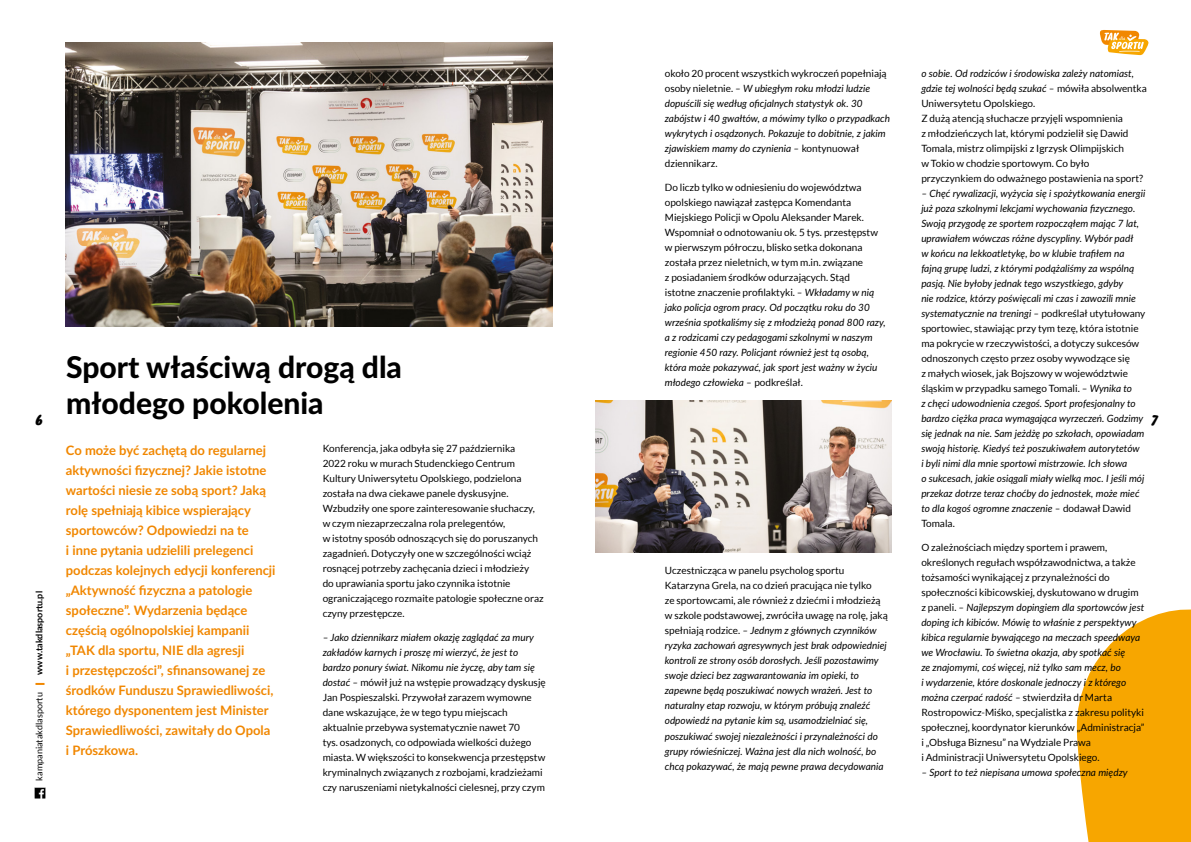
<style>
.page{position:relative;width:1191px;height:842px;background:#fff}
.page>*{position:absolute;margin:0;border:0;box-sizing:border-box;transform-origin:0 0}
.t1{font:800 30px/36px "Lato";color:#000}
.t2{font:italic 700 15px "Myfrida";color:#000}
.t3{font:700 13px/20px "Lato";color:#f18700}
.t4{font:10px/15px "Lato";color:#000}
.t5{font:italic 10px/15px "Lato";color:#000}
.t6{font:9px "Lato";color:#000}
.t7{font:700 9px "Lato";color:#000}
.s1{font-style:italic}
.s2{font-style:normal}
</style>
<div class="page">
<svg style="left:1076px;top:609px;width:115px;height:233px;background:#f8b223"></svg>
<img style="left:65px;top:43px;width:488px;height:283px">
<img style="left:596px;top:400px;width:295px;height:153px">
<svg style="left:1099px;top:30px;width:49px;height:25px"></svg>
<svg style="left:34px;top:787px;width:12px;height:12px"></svg>
<svg style="left:35px;top:683px;width:10px;height:2px"></svg>
<p class="t4" style="left:921px;top:66px;width:227px"><span class="s1">o sobie. Od rodziców i środowiska zależy natomiast, gdzie tej wolności będą szukać –</span> mówiła absolwentka Uniwersytetu Opolskiego.<br>Z dużą atencją słuchacze przyjęli wspomnienia<br>z młodzieńczych lat, którymi podzielił się Dawid Tomala, mistrz olimpijski z Igrzysk Olimpijskich<br>w Tokio w chodzie sportowym. Co było przyczynkiem do odważnego postawienia na sport?</p>
<p class="t5" style="left:921px;top:186px;width:225px">– Chęć rywalizacji, wyżycia się i spożytkowania energii już poza szkolnymi lekcjami wychowania fizycznego.<br>Swoją przygodę ze sportem rozpocząłem mając 7 lat, uprawiałem wówczas różne dyscypliny. Wybór padł<br>w końcu na lekkoatletykę, bo w klubie trafiłem na fajną grupę ludzi, z którymi podążaliśmy za wspólną pasją. Nie byłoby jednak tego wszystkiego, gdyby<br>nie rodzice, którzy poświęcali mi czas i zawozili mnie systematycznie na treningi – <span class="s2">podkreślał utytułowany sportowiec, stawiając przy tym tezę, która istotnie ma pokrycie w rzeczywistości, a dotyczy sukcesów odnoszonych często przez osoby wywodzące się<br>z małych wiosek, jak Bojszowy w województwie śląskim w przypadku samego Tomali.</span> – Wynika to<br>z chęci udowodnienia czegoś. Sport profesjonalny to bardzo ciężka praca wymagająca wyrzeczeń. Godzimy się jednak na nie. Sam jeżdżę po szkołach, opowiadam swoją historię. Kiedyś też poszukiwałem autorytetów<br>i byli nimi dla mnie sportowi mistrzowie. Ich słowa<br>o sukcesach, jakie osiągali miały wielką moc. I jeśli mój przekaz dotrze teraz choćby do jednostek, może mieć to dla kogoś ogromne znaczenie – <span class="s2">dodawał Dawid Tomala.</span></p>
<p class="t4" style="left:921px;top:540px;width:224px">O zależnościach między sportem i prawem, określonych regułach współzawodnictwa, a także tożsamości wynikającej z przynależności do społeczności kibicowskiej, dyskutowano w drugim z paneli. <span class="s1">– Najlepszym dopingiem dla sportowców jest doping ich kibiców. Mówię to właśnie z perspektywy kibica regularnie bywającego na meczach speedwaya we Wrocławiu. To świetna okazja, aby spotkać się<br>ze znajomymi, coś więcej, niż tylko sam mecz, bo<br>i wydarzenie, które doskonale jednoczy i z którego można czerpać radość –</span> stwierdziła dr Marta Rostropowicz-Miśko, specjalistka z zakresu polityki społecznej, koordynator kierunków „Administracja” i „Obsługa Biznesu” na Wydziale Prawa<br>i Administracji Uniwersytetu Opolskiego.</p>
<p class="t5" style="left:921px;top:764px;width:208px">– Sport to też niepisana umowa społeczna między</p>
<p class="t5" style="left:665px;top:66px;width:227px"><span class="s2">około 20 procent wszystkich wykroczeń popełniają osoby nieletnie.</span> – W ubiegłym roku młodzi ludzie dopuścili się według oficjalnych statystyk ok. 30 zabójstw i 40 gwałtów, a mówimy tylko o przypadkach wykrytych i osądzonych. Pokazuje to dobitnie, z jakim zjawiskiem mamy do czynienia – <span class="s2">kontynuował dziennikarz.</span></p>
<p class="t4" style="left:665px;top:180px;width:222px">Do liczb tylko w odniesieniu do województwa opolskiego nawiązał zastępca Komendanta Miejskiego Policji w Opolu Aleksander Marek.<br>Wspomniał o odnotowaniu ok. 5 tys. przestępstw w pierwszym półroczu, blisko setka dokonana została przez nieletnich, w tym m.in. związane<br>z posiadaniem środków odurzających. Stąd<br>istotne znaczenie profilaktyki. <span class="s1">– Wkładamy w nią jako policja ogrom pracy. Od początku roku do 30 września spotkaliśmy się z młodzieżą ponad 800 razy, a z rodzicami czy pedagogami szkolnymi w naszym regionie 450 razy. Policjant również jest tą osobą, która może pokazywać, jak sport jest ważny w życiu młodego człowieka –</span> podkreślał.</p>
<h1 class="t1" style="left:66px;top:347px;width:337px">Sport właściwą drogą dla młodego pokolenia</h1>
<p class="t3" style="left:66px;top:439px;width:211px">Co może być zachętą do regularnej aktywności fizycznej? Jakie istotne wartości niesie ze sobą sport? Jaką rolę spełniają kibice wspierający sportowców? Odpowiedzi na te<br>i inne pytania udzielili prelegenci podczas kolejnych edycji konferencji „Aktywność fizyczna a patologie społeczne”. Wydarzenia będące częścią ogólnopolskiej kampanii „TAK dla sportu, NIE dla agresji<br>i przestępczości”, sfinansowanej ze środków Funduszu Sprawiedliwości, którego dysponentem jest Minister Sprawiedliwości, zawitały do Opola i Prószkowa.</p>
<p class="t4" style="left:323px;top:441px;width:222px">Konferencja, jaka odbyła się 27 października<br>2022 roku w murach Studenckiego Centrum Kultury Uniwersytetu Opolskiego, podzielona została na dwa ciekawe panele dyskusyjne.<br>Wzbudziły one spore zainteresowanie słuchaczy, w czym niezaprzeczalna rola prelegentów,<br>w istotny sposób odnoszących się do poruszanych zagadnień. Dotyczyły one w szczególności wciąż rosnącej potrzeby zachęcania dzieci i młodzieży<br>do uprawiania sportu jako czynnika istotnie ograniczającego rozmaite patologie społeczne oraz czyny przestępcze.</p>
<h2 class="t2" style="left:34px;top:411px;width:9px">6</h2>
<h2 class="t2" style="left:1149px;top:411px;width:9px">7</h2>
<p class="t5" style="left:665px;top:563px;width:225px"><span class="s2">Uczestnicząca w panelu psycholog sportu Katarzyna Grela, na co dzień pracująca nie tylko<br>ze sportowcami, ale również z dziećmi i młodzieżą w szkole podstawowej, zwróciła uwagę na rolę, jaką spełniają rodzice.</span> – Jednym z głównych czynników ryzyka zachowań agresywnych jest brak odpowiedniej kontroli ze strony osób dorosłych. Jeśli pozostawimy swoje dzieci bez zagwarantowania im opieki, to zapewne będą poszukiwać nowych wrażeń. Jest to naturalny etap rozwoju, w którym próbują znaleźć odpowiedź na pytanie kim są, usamodzielniać się, poszukiwać swojej niezależności i przynależności do grupy rówieśniczej. Ważna jest dla nich wolność, bo chcą pokazywać, że mają pewne prawa decydowania</p>
<p class="t7" style="left:33px;top:675px;width:85px;rotate:-90deg">www.takdlasportu.pl</p>
<p class="t4" style="left:323px;top:630px;width:225px"><span class="s1">– Jako dziennikarz miałem okazję zaglądać za mury zakładów karnych i proszę mi wierzyć, że jest to bardzo ponury świat. Nikomu nie życzę, aby tam się dostać –</span> mówił już na wstępie prowadzący dyskusję Jan Pospieszalski. Przywołał zarazem wymowne dane wskazujące, że w tego typu miejscach aktualnie przebywa systematycznie nawet 70<br>tys. osadzonych, co odpowiada wielkości dużego miasta. W większości to konsekwencja przestępstw kryminalnych związanych z rozbojami, kradzieżami czy naruszeniami nietykalności cielesnej, przy czym</p>
<p class="t6" style="left:34px;top:781px;width:90px;rotate:-90deg">kampaniatakdlasportu</p>
</div>
